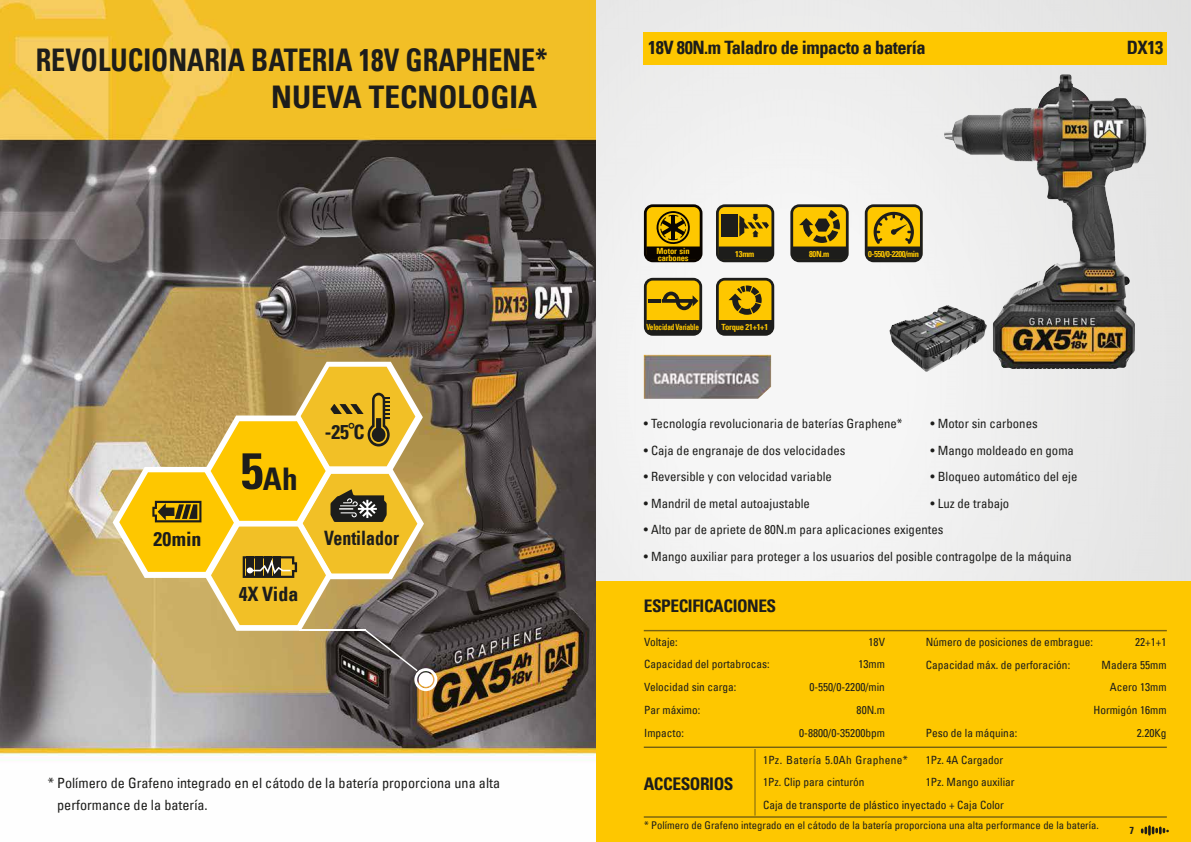
<style>
.page{position:relative;width:1191px;height:842px;background:#fff}
.page>*{position:absolute;margin:0;border:0;box-sizing:border-box;transform-origin:0 0}
.t1{font:700 condensed 31.2px "Univers LT";color:#1d1d1b;scale:.9 1}
.t2{font:700 condensed 31.2px "Univers LT";color:#1d1d1b}
.t3{font:700 condensed 19.9px "Univers LT";color:#1d1d1b}
.t4{font:700 condensed 19.9px "Univers LT";color:#1d1d1b;scale:.9 1}
.t5{font:700 condensed 18.4px "Univers LT";letter-spacing:-.025em;color:#1d1d1b}
.t6{font:700 condensed 17.4px "Univers LT";letter-spacing:-.025em;color:#1d1d1b}
.t7{font:700 condensed 17.4px "Univers";letter-spacing:-.025em;color:#1d1d1b}
.t8{font:condensed 14.2px/22.7px "Univers LT";color:#1d1d1b}
.t9{font:condensed 12.8px "Univers LT";color:#1d1d1b}
.t10{font:condensed 11.4px/22.7px "Univers LT";color:#1d1d1b}
.t11{font:condensed 10.6px "Univers LT";color:#1d1d1b}
.t12{font:700 condensed 10.2px "Univers";color:#1d1d1b}
.t13{font:700 condensed 8.5px/6.7px "Univers LT";letter-spacing:-.025em;color:#fec700}
.t14{font:700 condensed 8.5px "Univers LT";letter-spacing:-.025em;color:#fec700;scale:.85 1}
.t15{font:700 condensed 8.5px "Univers LT";letter-spacing:-.05em;color:#fec700}
.s1{font-size:51.1px}
.s2{font-family:"Microsoft Ya Hei";font-weight:400;font-stretch:normal}
</style>
<div class="page">
<img style="left:0;top:0;width:1191px;height:761px">
<div style="left:595px;top:582px;width:596px;height:260px;background:#fec700"></div>
<div style="left:644px;top:32px;width:522px;height:32px;background:#fec700"></div>
<img style="left:644px;top:355px;width:127px;height:44px">
<hr style="left:644px;top:630px;width:522px;height:1px;background:#1d1d1b">
<hr style="left:754px;top:749px;width:1px;height:67px;background:#1d1d1b">
<hr style="left:644px;top:816px;width:522px;height:2px;background:#1d1d1b">
<hr style="left:644px;top:746px;width:522px;height:2px;background:#1d1d1b">
<svg style="left:1140px;top:825px;width:28px;height:10px"></svg>
<svg style="left:790px;top:204px;width:58px;height:58px;background:#8b7114"></svg>
<svg style="left:716px;top:204px;width:58px;height:58px;background:#836b14"></svg>
<svg style="left:716px;top:278px;width:58px;height:58px;background:#927712"></svg>
<svg style="left:864px;top:204px;width:58px;height:58px;background:#957915"></svg>
<img style="left:943px;top:75px;width:137px;height:294px">
<svg style="left:644px;top:204px;width:58px;height:58px;background:#826605"></svg>
<svg style="left:644px;top:278px;width:58px;height:58px;background:#977a11"></svg>
<hr style="left:648px;top:299px;width:12px;height:4px;background:#1d1d1b">
<div style="left:414px;top:668px;width:23px;height:23px;border:3px solid #fff;border-radius:50%"></div>
<svg style="left:113px;top:362px;width:320px;height:325px;background:#caaa4f"></svg>
<img style="left:889px;top:305px;width:97px;height:67px">
<h1 class="t1" style="left:36px;top:41px;width:570px">REVOLUCIONARIA BATERIA 18V GRAPHENE*</h1>
<h1 class="t2" style="left:271px;top:78px;width:267px">NUEVA TECNOLOGIA</h1>
<h2 class="t3" style="left:154px;top:527px;width:49px">20 min</h2>
<h1 class="t2" style="left:241px;top:459px;width:58px"><span class="s1">5</span>Ah</h1>
<h2 class="t3" style="left:239px;top:582px;width:61px">4X Vida</h2>
<h2 class="t3" style="left:325px;top:420px;width:41px">-25 C<span class="s2">°</span></h2>
<h2 class="t4" style="left:324px;top:526px;width:85px">Ventilador</h2>
<p class="t8" style="left:57px;top:771px;width:444px;text-indent:-9px">* Polímero de Grafeno integrado en el cátodo de la batería proporciona una alta performance de la batería.</p>
<h3 class="t5" style="left:648px;top:36px;width:279px">18V 80N.m Taladro de impacto a batería</h3>
<h3 class="t5" style="left:1126px;top:36px;width:38px">DX13</h3>
<p class="t13" style="left:656px;top:248px;width:35px">Motor sin carbones</p>
<p class="t13" style="left:735px;top:250px;width:21px">13mm</p>
<p class="t13" style="left:809px;top:250px;width:22px">80N.m</p>
<p class="t15" style="left:868px;top:249px;width:52px">0-550/0-2200/min</p>
<p class="t14" style="left:646px;top:322px;width:63px">Velocidad Variable</p>
<p class="t13" style="left:721px;top:324px;width:48px">Torque 21+1+1</p>
<p class="t9" style="left:644px;top:416px;width:260px">• Tecnología revolucionaria de baterías Graphene*</p>
<p class="t9" style="left:930px;top:416px;width:109px">• Motor sin carbones</p>
<p class="t9" style="left:644px;top:442px;width:203px">• Caja de engranaje de dos velocidades</p>
<p class="t9" style="left:930px;top:442px;width:145px">• Mango moldeado en goma</p>
<p class="t9" style="left:644px;top:469px;width:189px">• Reversible y con velocidad variable</p>
<p class="t9" style="left:930px;top:469px;width:148px">• Bloqueo automático del eje</p>
<p class="t9" style="left:644px;top:495px;width:167px">• Mandril de metal autoajustable</p>
<p class="t9" style="left:930px;top:495px;width:80px">• Luz de trabajo</p>
<p class="t9" style="left:644px;top:522px;width:301px">• Alto par de apriete de 80N.m para aplicaciones exigentes</p>
<p class="t9" style="left:644px;top:548px;width:429px">• Mango auxiliar para proteger a los usuarios del posible contragolpe de la máquina</p>
<h3 class="t6" style="left:644px;top:595px;width:134px">ESPECIFICACIONES</h3>
<p class="t10" style="left:644px;top:630px;width:35px">Voltaje:</p>
<p class="t10" style="left:868px;top:630px;width:18px">18V</p>
<p class="t10" style="left:644px;top:653px;width:127px">Capacidad del portabrocas:</p>
<p class="t10" style="left:858px;top:653px;width:28px">13mm</p>
<p class="t10" style="left:644px;top:676px;width:94px">Velocidad sin carga:</p>
<p class="t10" style="left:809px;top:676px;width:77px">0-550/0-2200/min</p>
<p class="t10" style="left:644px;top:698px;width:58px">Par máximo:</p>
<p class="t10" style="left:856px;top:698px;width:30px">80N.m</p>
<p class="t10" style="left:644px;top:721px;width:41px">Impacto:</p>
<p class="t10" style="left:799px;top:721px;width:87px">0-8800/0-35200bpm</p>
<p class="t10" style="left:925px;top:630px;width:169px">Número de posiciones de embrague:</p>
<p class="t10" style="left:1135px;top:630px;width:33px">22+1+1</p>
<p class="t10" style="left:925px;top:653px;width:146px">Capacidad máx. de perforación:</p>
<p class="t10" style="left:1093px;top:653px;width:75px;text-align:right">Madera 55mm<br>Acero 13mm<br>Hormigón 16mm</p>
<p class="t10" style="left:925px;top:721px;width:93px">Peso de la máquina:</p>
<p class="t10" style="left:1136px;top:721px;width:31px">2.20Kg</p>
<p class="t10" style="left:763px;top:748px;width:242px">1Pz. Batería 5.0Ah Graphene*<br>1Pz. Clip para cinturón<br>Caja de transporte de plástico inyectado + Caja Color</p>
<p class="t10" style="left:925px;top:748px;width:90px">1Pz. 4A Cargador<br>1Pz. Mango auxiliar</p>
<h3 class="t7" style="left:644px;top:773px;width:91px">ACCESORIOS</h3>
<p class="t11" style="left:644px;top:818px;width:456px">* Polímero de Grafeno integrado en el cátodo de la batería proporciona una alta performance de la batería.</p>
<p class="t12" style="left:1129px;top:824px;width:6px">7</p>
</div>
